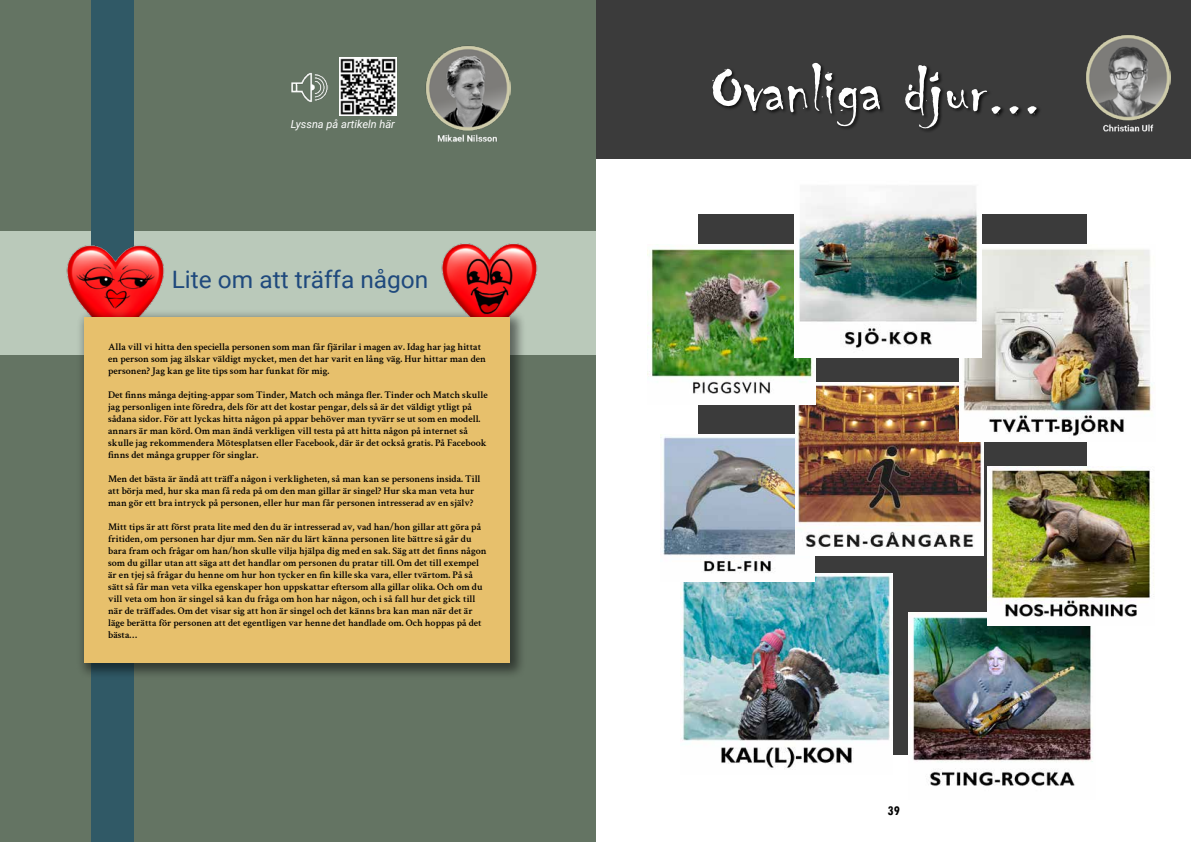
<style>
.page{position:relative;width:1191px;height:842px;background:#fff}
.page>*{position:absolute;margin:0;border:0;box-sizing:border-box;transform-origin:0 0}
.t1{font:72px "Chiller";color:#fff}
.t2{font:24px "Roboto";color:#1f497d}
.t3{font:700 condensed 14px "Tw Cen";color:#000}
.t4{font:italic 11px "Roboto";color:#fff}
.t5{font:600 10px/12px "Crimson Text";color:#000}
</style>
<div class="page">
<div style="left:592px;top:0;width:599px;height:159px;background:#3b3b3b"></div>
<img style="left:1086px;top:35px;width:84px;height:97px">
<div style="left:711px;top:62px;width:330px;height:72px;background:#000;opacity:.75"></div>
<div style="left:698px;top:214px;width:388px;height:540px;background:#3b3b3b"></div>
<div style="left:0;top:0;width:595px;height:842px;background:#647463"></div>
<div style="left:0;top:231px;width:595px;height:124px;background:#bac9ba"></div>
<div style="left:91px;top:0;width:42px;height:842px;background:#305966"></div>
<img style="left:425px;top:45px;width:85px;height:97px">
<img style="left:291px;top:72px;width:37px;height:30px">
<img style="left:339px;top:58px;width:58px;height:57px">
<img style="left:66px;top:243px;width:99px;height:66px">
<img style="left:442px;top:243px;width:95px;height:66px">
<div style="left:76px;top:309px;width:451px;height:370px;background:#000;opacity:.5"></div>
<div style="left:84px;top:318px;width:426px;height:345px;background:#e7c06c"></div>
<img style="left:680px;top:573px;width:212px;height:195px">
<img style="left:909px;top:612px;width:184px;height:174px">
<img style="left:660px;top:435px;width:154px;height:146px">
<img style="left:987px;top:467px;width:167px;height:159px">
<img style="left:795px;top:382px;width:188px;height:174px">
<img style="left:960px;top:244px;width:192px;height:198px">
<img style="left:647px;top:244px;width:168px;height:160px">
<img style="left:794px;top:186px;width:187px;height:172px">
<div style="left:903px;top:324px;width:13px;height:7px;background:#fff"></div>
<p class="t4" style="left:291px;top:117px;width:106px">Lyssna på artikeln här</p>
<h2 class="t2" style="left:172px;top:262px;width:258px">Lite om att träffa någon</h2>
<p class="t5" style="left:108px;top:340px;width:379px">Alla vill vi hitta den speciella personen som man får fjärilar i magen av. Idag har jag hittat en person som jag älskar väldigt mycket, men det har varit en lång väg. Hur hittar man den personen? Jag kan ge lite tips som har funkat för mig.</p>
<p class="t5" style="left:108px;top:388px;width:381px">Det finns många dejting-appar som Tinder, Match och många fler. Tinder och Match skulle jag personligen inte föredra, dels för att det kostar pengar, dels så är det väldigt ytligt på sådana sidor. För att lyckas hitta någon på appar behöver man tyvärr se ut som en modell. annars är man körd. Om man ändå verkligen vill testa på att hitta någon på internet så skulle jag rekommendera Mötesplatsen eller Facebook, där är det också gratis. På Facebook finns det många grupper för singlar.</p>
<p class="t5" style="left:108px;top:472px;width:374px">Men det bästa är ändå att träffa någon i verkligheten, så man kan se personens insida. Till att börja med, hur ska man få reda på om den man gillar är singel? Hur ska man veta hur man gör ett bra intryck på personen, eller hur man får personen intresserad av en själv?</p>
<p class="t5" style="left:108px;top:520px;width:380px">Mitt tips är att först prata lite med den du är intresserad av, vad han/hon gillar att göra på fritiden, om personen har djur mm. Sen när du lärt känna personen lite bättre så går du bara fram och frågar om han/hon skulle vilja hjälpa dig med en sak. Säg att det finns någon som du gillar utan att säga att det handlar om personen du pratar till. Om det till exempel är en tjej så frågar du henne om hur hon tycker en fin kille ska vara, eller tvärtom. På så sätt så får man veta vilka egenskaper hon uppskattar eftersom alla gillar olika. Och om du vill veta om hon är singel så kan du fråga om hon har någon, och i så fall hur det gick till när de träffades. Om det visar sig att hon är singel och det känns bra kan man när det är läge berätta för personen att det egentligen var henne det handlade om. Och hoppas på det bästa…</p>
<h1 class="t1" style="left:710px;top:50px;width:333px">Ovanliga djur...</h1>
<h3 class="t3" style="left:887px;top:802px;width:14px">39</h3>
</div>
